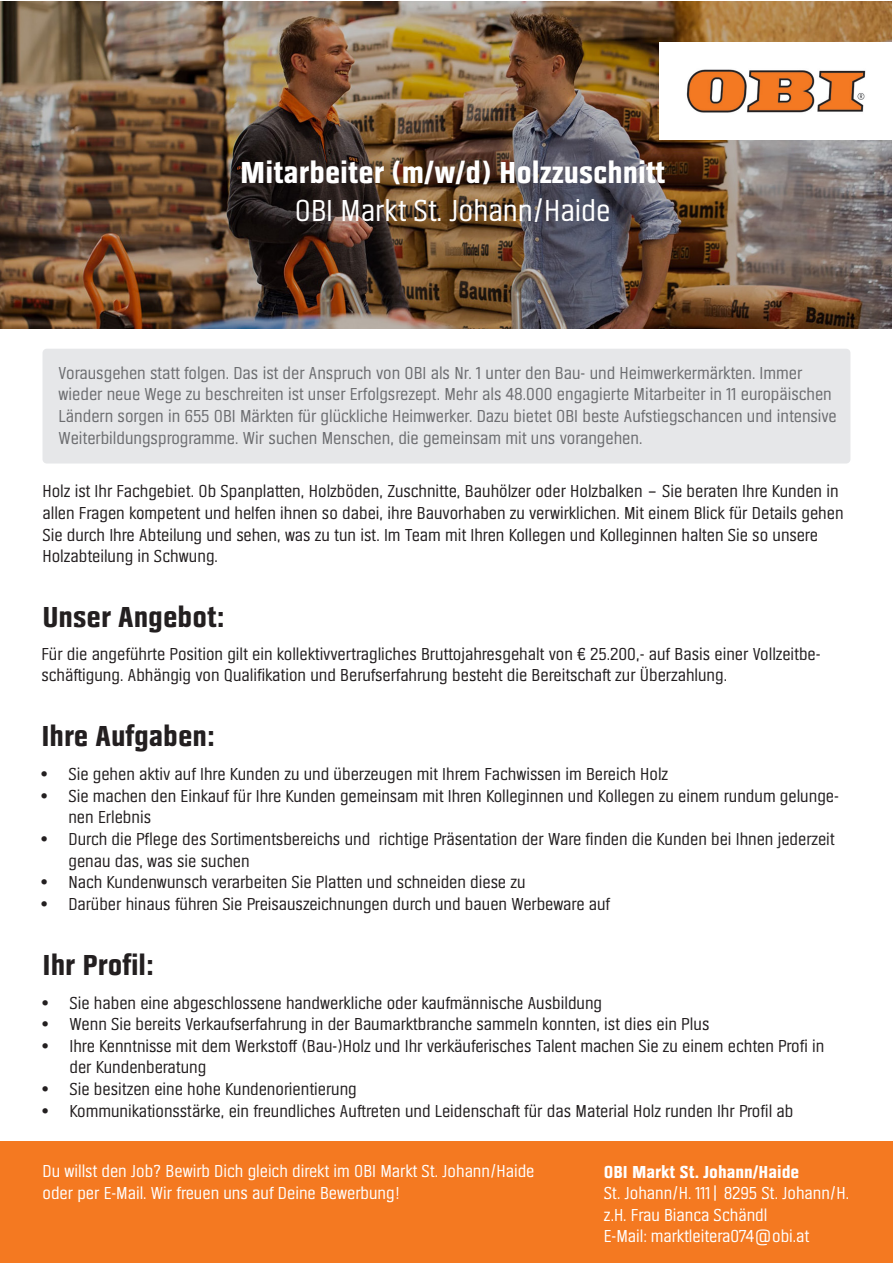
<style>
.page{position:relative;width:893px;height:1263px;background:#fff}
.page>*{position:absolute;margin:0;border:0;box-sizing:border-box;transform-origin:0 0}
.t1{font:700 31.5px "Obi Sans ML";color:#fff}
.t2{font:31.5px "Obi Sans ML";color:#fff}
.t3{font:700 30px "Obi Sans ML";color:#231f20}
.t4{font:18px/21.6px "Obi Sans ML";color:#231f20}
.t5{font:18px/21.6px "Obi Sans ML";color:#6c6d70}
.t6{font:18px/21.6px "Obi Sans ML";color:#fff}
.t7{font:700 18px "Obi Sans ML";color:#fff}
</style>
<div class="page">
<div style="left:0;top:1142px;width:893px;height:121px;background:#f47921"></div>
<img style="left:0;top:1px;width:892px;height:328px">
<div style="left:43px;top:349px;width:807px;height:114px;background:#e6e7e9;border-radius:4px"></div>
<h1 class="t1" style="left:240px;top:154px;width:426px">Mitarbeiter (m/w/d) Holzzuschnitt</h1>
<h1 class="t2" style="left:295px;top:194px;width:317px">OBI Markt St. Johann/Haide</h1>
<p class="t5" style="left:59px;top:362px;width:780px">Vorausgehen statt folgen. Das ist der Anspruch von OBI als Nr. 1 unter den Bau- und Heimwerkermärkten. Immer wieder neue Wege zu beschreiten ist unser Erfolgsrezept. Mehr als 48.000 engagierte Mitarbeiter in 11 europäischen Ländern sorgen in 655 OBI Märkten für glückliche Heimwerker. Dazu bietet OBI beste Aufstiegschancen und intensive Weiterbildungsprogramme. Wir suchen Menschen, die gemeinsam mit uns vorangehen.</p>
<p class="t4" style="left:43px;top:481px;width:802px">Holz ist Ihr Fachgebiet. Ob Spanplatten, Holzböden, Zuschnitte, Bauhölzer oder Holzbalken – Sie beraten Ihre Kunden in allen Fragen kompetent und helfen ihnen so dabei, ihre Bauvorhaben zu verwirklichen. Mit einem Blick für Details gehen Sie durch Ihre Abteilung und sehen, was zu tun ist. Im Team mit Ihren Kollegen und Kolleginnen halten Sie so unsere Holzabteilung in Schwung.</p>
<h2 class="t3" style="left:42px;top:600px;width:183px">Unser Angebot:</h2>
<p class="t4" style="left:41px;top:643px;width:781px">Für die angeführte Position gilt ein kollektivvertragliches Bruttojahresgehalt von € 25.200,- auf Basis einer Vollzeitbe&shy;schäftigung. Abhängig von Qualifikation und Berufserfahrung besteht die Bereitschaft zur Überzahlung.</p>
<h2 class="t3" style="left:41px;top:719px;width:175px">Ihre Aufgaben:</h2>
<p class="t4" style="left:41px;top:764px;width:628px">• Sie gehen aktiv auf Ihre Kunden zu und überzeugen mit Ihrem Fachwissen im Bereich Holz</p>
<p class="t4" style="left:68px;top:785px;width:772px;text-indent:-27px">• Sie machen den Einkauf für Ihre Kunden gemeinsam mit Ihren Kolleginnen und Kollegen zu einem rundum gelunge&shy;nen Erlebnis</p>
<p class="t4" style="left:68px;top:829px;width:768px;text-indent:-27px">• Durch die Pflege des Sortimentsbereichs und richtige Präsentation der Ware finden die Kunden bei Ihnen jederzeit genau das, was sie suchen</p>
<p class="t4" style="left:41px;top:872px;width:486px">• Nach Kundenwunsch verarbeiten Sie Platten und schneiden diese zu</p>
<p class="t4" style="left:41px;top:893px;width:570px">• Darüber hinaus führen Sie Preisauszeichnungen durch und bauen Werbeware auf</p>
<h2 class="t3" style="left:43px;top:947px;width:112px">Ihr Profil:</h2>
<p class="t4" style="left:43px;top:992px;width:561px">• Sie haben eine abgeschlossene handwerkliche oder kaufmännische Ausbildung</p>
<p class="t4" style="left:43px;top:1014px;width:668px">• Wenn Sie bereits Verkaufserfahrung in der Baumarktbranche sammeln konnten, ist dies ein Plus</p>
<p class="t4" style="left:70px;top:1035px;width:756px;text-indent:-27px">• Ihre Kenntnisse mit dem Werkstoff (Bau-)Holz und Ihr verkäuferisches Talent machen Sie zu einem echten Profi in der Kundenberatung</p>
<p class="t4" style="left:43px;top:1079px;width:316px">• Sie besitzen eine hohe Kundenorientierung</p>
<p class="t4" style="left:43px;top:1100px;width:752px">• Kommunikationsstärke, ein freundliches Auftreten und Leidenschaft für das Material Holz runden Ihr Profil ab</p>
<p class="t6" style="left:43px;top:1160px;width:493px">Du willst den Job? Bewirb Dich gleich direkt im OBI Markt St. Johann/Haide oder per E-Mail. Wir freuen uns auf Deine Bewerbung!</p>
<p class="t7" style="left:604px;top:1161px;width:197px">OBI Markt St. Johann/Haide</p>
<p class="t6" style="left:604px;top:1183px;width:247px">St. Johann/H. 111| 8295 St. Johann/H. z.H. Frau Bianca Schändl<br>E-Mail: marktleitera074@obi.at</p>
</div>
